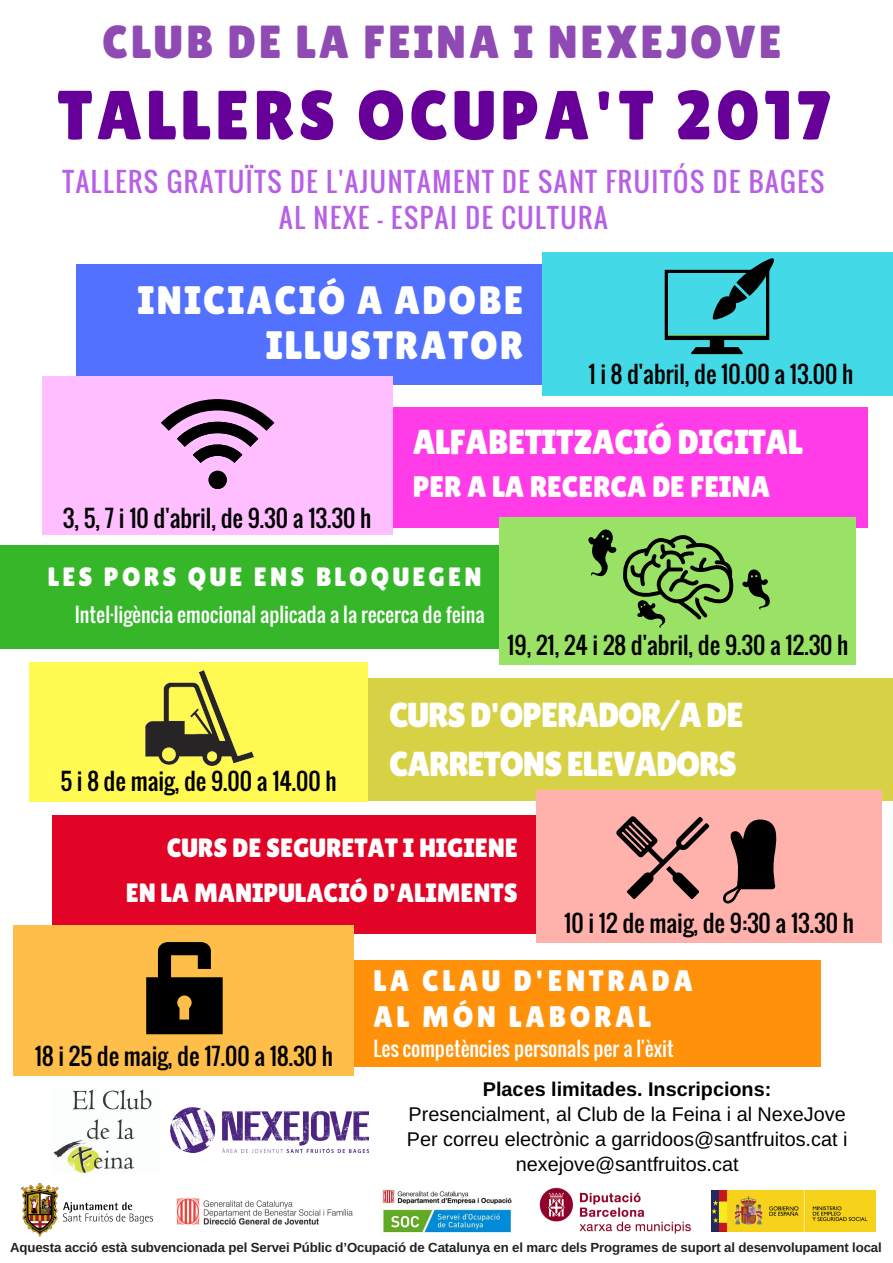
<style>
.page{position:relative;width:893px;height:1263px;background:#fff}
.page>*{position:absolute;margin:0;border:0;box-sizing:border-box;transform-origin:0 0}
.t1{font:69.45px "Lilita One";letter-spacing:.06em;color:#609}
.t2{font:46.35px "Lilita One";letter-spacing:.06em;color:#8f4bb3}
.t3{font:39.6px/45px "Lilita One";letter-spacing:.05em;color:#fff;text-align:right}
.t4{font:34.65px/48.3px "Lilita One";letter-spacing:-.035em;color:#fff}
.t5{font:34.65px "Lilita One";letter-spacing:-.015em;color:#fff}
.t6{font:29.7px/36px "Lilita One";letter-spacing:.12em;color:#fff}
.t7{font:29.7px "Lilita One";letter-spacing:-.005em;color:#fff}
.t8{font:26.4px/36px "Oswald";letter-spacing:.06em;color:#b760e6;text-align:center}
.t9{font:26.4px/45px "Lilita One";letter-spacing:-.005em;color:#fff;text-align:right}
.t10{font:26.4px "Lilita One";letter-spacing:.12em;color:#fff}
.t11{font:23.1px "Oswald";color:#000}
.t12{font:19.8px/24.8px "Arimo";color:#000;text-align:center}
.t13{font:19.8px "Oswald";color:#fff}
.t14{font:700 19.8px "Arimo";color:#000}
.t15{font:700 13.2px "Arimo";letter-spacing:-.01em;color:#222}
</style>
<div class="page">
<div style="left:76px;top:264px;width:513px;height:120px;background:#5271ff"></div>
<div style="left:354px;top:407px;width:514px;height:120px;background:#ff3ce8"></div>
<div style="left:542px;top:252px;width:350px;height:144px;background:#44d9e6"></div>
<div style="left:0;top:545px;width:517px;height:104px;background:#35b729"></div>
<div style="left:42px;top:377px;width:350px;height:158px;background:#ffbeff"></div>
<div style="left:499px;top:517px;width:356px;height:147px;background:#99e265"></div>
<div style="left:360px;top:678px;width:532px;height:122px;background:#d7d245"></div>
<div style="left:311px;top:960px;width:510px;height:107px;background:#ff910b"></div>
<div style="left:29px;top:662px;width:339px;height:139px;background:#fff952"></div>
<div style="left:53px;top:815px;width:516px;height:118px;background:#e20426"></div>
<div style="left:536px;top:790px;width:345px;height:153px;background:#ffb1ac"></div>
<div style="left:14px;top:925px;width:340px;height:151px;background:#ffbd4a"></div>
<img style="left:53px;top:1089px;width:99px;height:84px">
<img style="left:21px;top:1184px;width:132px;height:52px">
<img style="left:176px;top:1198px;width:176px;height:26px">
<img style="left:540px;top:1187px;width:151px;height:46px">
<img style="left:382px;top:1189px;width:130px;height:44px">
<img style="left:712px;top:1190px;width:163px;height:41px">
<svg style="left:664px;top:258px;width:110px;height:96px"></svg>
<svg style="left:161px;top:399px;width:113px;height:90px"></svg>
<div style="left:208px;top:471px;width:19px;height:18px;background:#000;border-radius:50%"></div>
<svg style="left:588px;top:529px;width:182px;height:99px"></svg>
<svg style="left:723px;top:819px;width:54px;height:84px"></svg>
<div style="left:597px;top:791px;width:133px;height:133px;background:#ffb1ac;border-radius:50%"></div>
<svg style="left:616px;top:816px;width:93px;height:83px"></svg>
<svg style="left:146px;top:942px;width:77px;height:92px"></svg>
<img style="left:145px;top:670px;width:108px;height:95px">
<img style="left:171px;top:1107px;width:198px;height:45px">
<h2 class="t2" style="left:102px;top:16px;width:680px">CLUB DE LA FEINA I NEXEJOVE</h2>
<h1 class="t1" style="left:58px;top:75px;width:775px">TALLERS OCUPA'T 2017</h1>
<p class="t8" style="left:63px;top:163px;width:763px">TALLERS GRATUÏTS DE L'AJUNTAMENT DE SANT FRUITÓS DE BAGES<br>AL NEXE - ESPAI DE CULTURA</p>
<h3 class="t3" style="left:138px;top:278px;width:387px">INICIACIÓ A ADOBE<br>ILLUSTRATOR</h3>
<p class="t11" style="left:588px;top:357px;width:266px">1 i 8 d'abril, de 10.00 a 13.00 h</p>
<h3 class="t5" style="left:413px;top:422px;width:391px">ALFABETITZACIÓ DIGITAL</h3>
<p class="t11" style="left:63px;top:501px;width:310px">3, 5, 7 i 10 d'abril, de 9.30 a 13.30 h</p>
<p class="t7" style="left:413px;top:469px;width:359px">PER A LA RECERCA DE FEINA</p>
<p class="t10" style="left:48px;top:562px;width:435px">LES PORS QUE ENS BLOQUEGEN</p>
<p class="t13" style="left:75px;top:599px;width:411px">Intel·ligència emocional aplicada a la recerca de feina</p>
<p class="t11" style="left:507px;top:628px;width:342px">19, 21, 24 i 28 d'abril, de 9.30 a 12.30 h</p>
<p class="t11" style="left:60px;top:764px;width:278px">5 i 8 de maig, de 9.00 a 14.00 h</p>
<h3 class="t4" style="left:389px;top:691px;width:356px">CURSD'OPERADOR/ADE<br>CARRETONSELEVADORS</h3>
<p class="t9" style="left:126px;top:825px;width:393px">CURS DE SEGURETAT I HIGIENE<br>EN LA MANIPULACIÓ D'ALIMENTS</p>
<p class="t11" style="left:564px;top:905px;width:291px">10 i 12 de maig, de 9:30 a 13.30 h</p>
<p class="t11" style="left:35px;top:1038px;width:299px">18 i 25 de maig, de 17.00 a 18.30 h</p>
<p class="t6" style="left:373px;top:962px;width:321px">LA CLAU D'ENTRADA<br>AL MÓN LABORAL</p>
<p class="t13" style="left:373px;top:1033px;width:302px">Les competències personals per a l'èxit</p>
<p class="t14" style="left:483px;top:1078px;width:290px">Places limitades. Inscripcions:</p>
<p class="t12" style="left:407px;top:1102px;width:442px">Presencialment, al Club de la Feina i al NexeJove<br>Per correu electrònic a garridoos@santfruitos.cat i nexejove@santfruitos.cat</p>
<p class="t15" style="left:10px;top:1240px;width:873px">Aquesta acció està subvencionada pel Servei Públic d’Ocupació de Catalunya en el marc dels Programes de suport al desenvolupament local</p>
</div>
